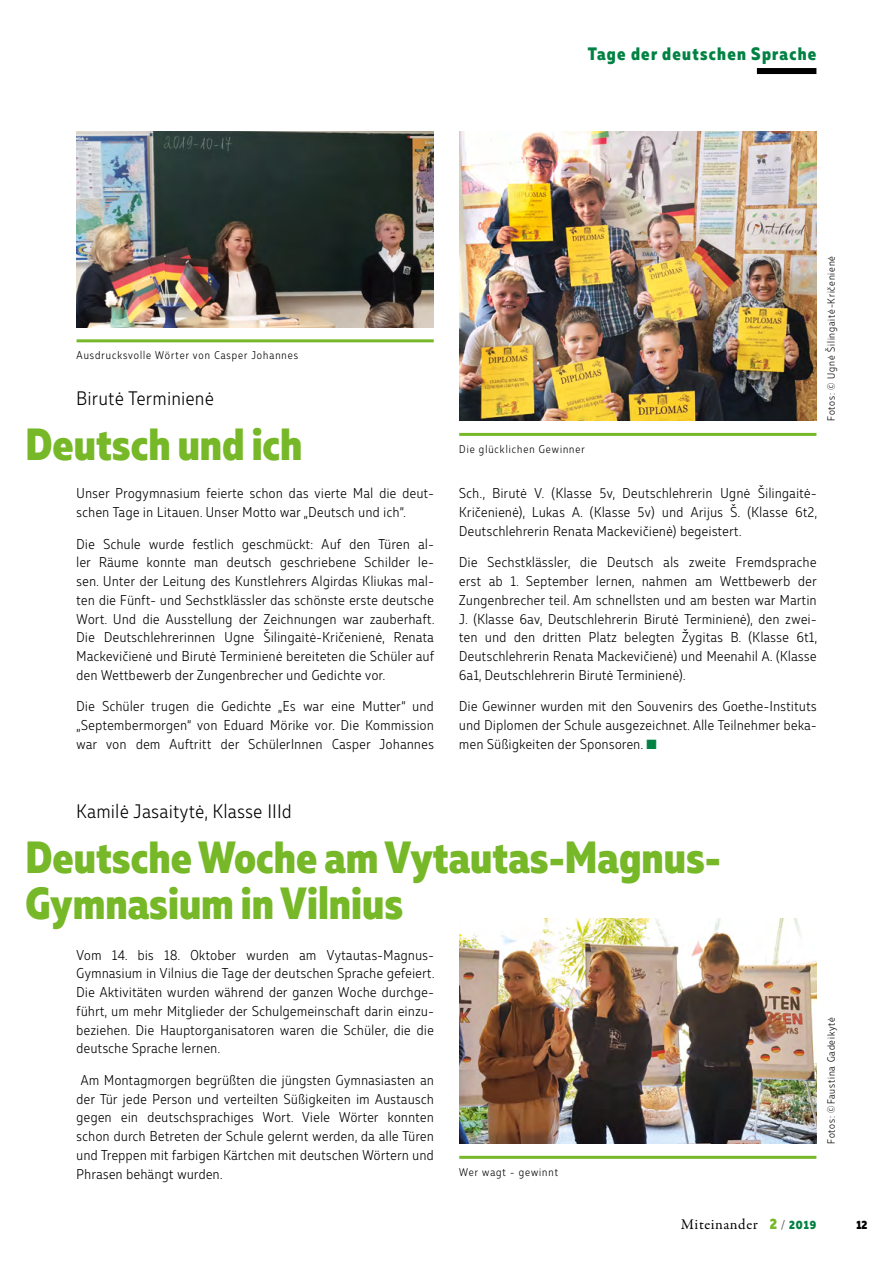
<style>
.page{position:relative;width:893px;height:1263px;background:#fff}
.page>*{position:absolute;margin:0;border:0;box-sizing:border-box;transform-origin:0 0}
.t1{font:800 45px/46.5px "Muller Narrow";color:#76b828}
.t2{font:300 19.5px "Muller Narrow";letter-spacing:.04em;color:#000}
.t3{font:800 18px "Muller Narrow";letter-spacing:.07em;color:#008243}
.t4{font:15px "Garamond Premr Pro";letter-spacing:.035em;color:#000}
.t5{font:300 14.25px/18.8px "Muller Narrow";letter-spacing:.04em;color:#000;text-align:justify}
.t6{font:800 12px "Muller Narrow";color:#000}
.t7{font:300 11.25px "Muller Narrow";letter-spacing:.09em;color:#000}
.t8{font:300 10.5px "Muller Narrow";letter-spacing:.08em;color:#000}
.s1{color:#008243}
.s2{font-family:"Muller Narrow";font-weight:800;color:#76b828}
.s3{font-family:"Muller Narrow";font-weight:300;font-size:12px}
.s4{font-family:"Muller Narrow";font-weight:800;font-size:12px;color:#008243}
</style>
<div class="page">
<div style="left:757px;top:68px;width:59px;height:6px;background:#000"></div>
<img style="left:459px;top:132px;width:357px;height:289px">
<img style="left:77px;top:132px;width:357px;height:195px">
<hr style="left:459px;top:433px;width:357px;height:3px;background:#76b828">
<hr style="left:77px;top:339px;width:357px;height:3px;background:#76b828">
<img style="left:459px;top:918px;width:357px;height:226px">
<hr style="left:459px;top:1156px;width:357px;height:3px;background:#76b828">
<p class="t3" style="left:588px;top:42px;width:230px">Tage der deutschen Sprache</p>
<p class="t7" style="left:77px;top:349px;width:223px">Ausdrucksvolle Wörter von Casper Johannes</p>
<h2 class="t2" style="left:77px;top:387px;width:139px">Birutė Terminienė</h2>
<h1 class="t1" style="left:26px;top:422px;width:279px">Deutsch und ich</h1>
<p class="t5" style="left:77px;top:484px;width:359px">Unser Progymnasium feierte schon das vierte Mal die deut&shy;schen Tage in Litauen. Unser Motto war „Deutsch und ich“.</p>
<p class="t5" style="left:77px;top:534px;width:359px">Die Schule wurde festlich geschmückt: Auf den Türen al&shy;ler Räume konnte man deutsch geschriebene Schilder le&shy;sen. Unter der Leitung des Kunstlehrers Algirdas Kliukas mal&shy;ten die Fünft- und Sechstklässler das schönste erste deutsche Wort. Und die Ausstellung der Zeichnungen war zauberhaft.<br>Die Deutschlehrerinnen Ugne Šilingaitė-Kričenienė, Renata Mackevičienė und Birutė Terminienė bereiteten die Schüler auf den Wettbewerb der Zungenbrecher und Gedichte vor.</p>
<p class="t5" style="left:77px;top:697px;width:359px">Die Schüler trugen die Gedichte „Es war eine Mutter“ und „Septembermorgen“ von Eduard Mörike vor. Die Kommission war von dem Auftritt der SchülerInnen Casper Johannes</p>
<p class="t7" style="left:459px;top:442px;width:127px">Die glücklichen Gewinner</p>
<p class="t8" style="left:825px;top:421px;width:166px;rotate:-90deg">Fotos: © Ugnė Šilingaitė-Kričenienė</p>
<p class="t5" style="left:459px;top:484px;width:359px">Sch., Birutė V. (Klasse 5v, Deutschlehrerin Ugnė Šilingaitė-Kričenienė), Lukas A. (Klasse 5v) und Arijus Š. (Klasse 6t2, Deutschlehrerin Renata Mackevičienė) begeistert.</p>
<p class="t5" style="left:459px;top:553px;width:359px">Die Sechstklässler, die Deutsch als zweite Fremdsprache erst ab 1. September lernen, nahmen am Wettbewerb der Zungenbrecher teil. Am schnellsten und am besten war Martin J. (Klasse 6av, Deutschlehrerin Birutė Terminienė), den zwei&shy;ten und den dritten Platz belegten Žygitas B. (Klasse 6t1, Deutschlehrerin Renata Mackevičienė) und Meenahil A. (Klasse 6a1, Deutschlehrerin Birutė Terminienė).</p>
<p class="t5" style="left:459px;top:697px;width:359px">Die Gewinner wurden mit den Souvenirs des Goethe-Instituts und Diplomen der Schule ausgezeichnet. Alle Teilnehmer beka&shy;men Süßigkeiten der Sponsoren. <span class="s1">■</span></p>
<h2 class="t2" style="left:77px;top:799px;width:217px">Kamilė Jasaitytė, Klasse IIId</h2>
<h1 class="t1" style="left:26px;top:834px;width:697px">Deutsche Woche am Vytautas-Magnus-<br>Gymnasium in Vilnius</h1>
<p class="t5" style="left:77px;top:945px;width:359px">Vom 14. bis 18. Oktober wurden am Vytautas-Magnus-Gymnasium in Vilnius die Tage der deutschen Sprache gefeiert.<br>Die Aktivitäten wurden während der ganzen Woche durchge&shy;führt, um mehr Mitglieder der Schulgemeinschaft darin einzu&shy;beziehen. Die Hauptorganisatoren waren die Schüler, die die deutsche Sprache lernen.</p>
<p class="t5" style="left:77px;top:1070px;width:359px">Am Montagmorgen begrüßten die jüngsten Gymnasiasten an der Tür jede Person und verteilten Süßigkeiten im Austausch gegen ein deutschsprachiges Wort. Viele Wörter konnten schon durch Betreten der Schule gelernt werden, da alle Türen und Treppen mit farbigen Kärtchen mit deutschen Wörtern und Phrasen behängt wurden.</p>
<p class="t7" style="left:459px;top:1165px;width:100px">Wer wagt - gewinnt</p>
<p class="t8" style="left:825px;top:1144px;width:128px;rotate:-90deg">Fotos: ©Faustina Gadeikytė</p>
<p class="t4" style="left:681px;top:1215px;width:137px">Miteinander <span class="s2">2</span> <span class="s3">/</span> <span class="s4">2019</span></p>
<p class="t6" style="left:856px;top:1217px;width:12px">12</p>
</div>
